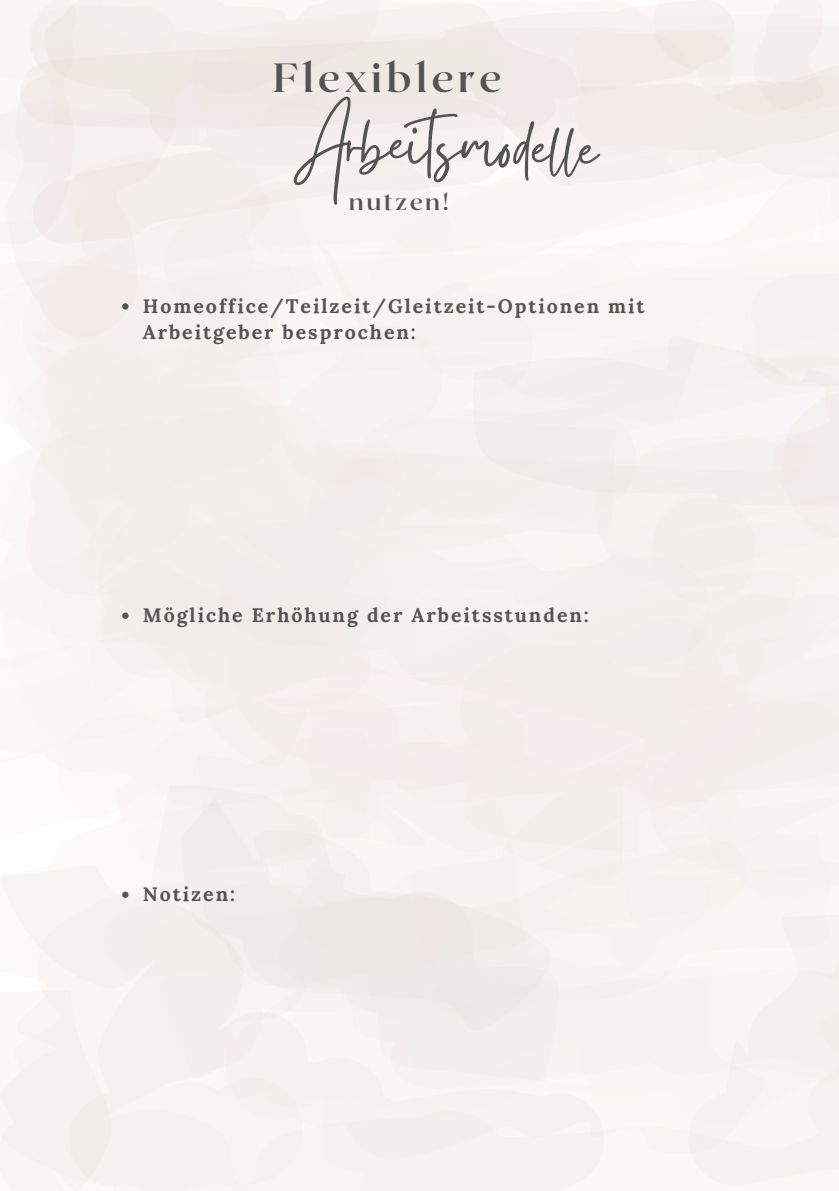
<style>
.page{position:relative;width:839px;height:1191px;background:#fff}
.page>*{position:absolute;margin:0;border:0;box-sizing:border-box;transform-origin:0 0}
.t1{font:82.8px "Gistesy";color:#545454}
.t2{font:700 40.8px "Roxborough CF";letter-spacing:.1em;color:#545454}
.t3{font:700 23.8px "Roxborough CF";letter-spacing:.1em;color:#545454}
.t4{font:700 19.6px/26.4px "Lora";letter-spacing:.1em;color:#545454}
</style>
<div class="page">
<div style="left:0;top:3px;width:768px;height:669px;background:#f6f0ee"></div>
<div style="left:0;top:0;width:838px;height:274px;background:#f7f4f1"></div>
<div style="left:33px;top:0;width:805px;height:216px;background:#f2ebe7"></div>
<div style="left:249px;top:111px;width:589px;height:144px;background:#f7f3f0"></div>
<div style="left:165px;top:588px;width:673px;height:312px;background:#f3eeeb"></div>
<div style="left:57px;top:692px;width:490px;height:334px;background:#f8f4f1"></div>
<div style="left:472px;top:336px;width:366px;height:177px;background:#f4f0ee"></div>
<div style="left:197px;top:730px;width:425px;height:150px;background:#f5efec"></div>
<div style="left:0;top:832px;width:829px;height:319px;background:#f7f3f1"></div>
<div style="left:314px;top:238px;width:52px;height:95px;background:#f9f6f3"></div>
<div style="left:595px;top:435px;width:243px;height:451px;background:#f4efec"></div>
<div style="left:0;top:0;width:106px;height:101px;background:#f1e8e3"></div>
<div style="left:0;top:0;width:76px;height:244px;background:#f4efed"></div>
<div style="left:653px;top:0;width:170px;height:115px;background:#f3edea"></div>
<div style="left:1px;top:864px;width:603px;height:327px;background:#f5f1ee"></div>
<div style="left:0;top:990px;width:111px;height:201px;background:#f5f1ee"></div>
<div style="left:688px;top:913px;width:150px;height:273px;background:#f6f2f0"></div>
<div style="left:753px;top:0;width:85px;height:113px;background:#f3eeeb"></div>
<svg style="left:122px;top:303px;width:6px;height:7px"></svg>
<svg style="left:122px;top:613px;width:6px;height:6px"></svg>
<svg style="left:122px;top:892px;width:6px;height:6px"></svg>
<h2 class="t2" style="left:273px;top:51px;width:230px">Flexiblere</h2>
<h1 class="t1" style="left:298px;top:82px;width:303px;rotate:2deg">Arbeitsmodelle</h1>
<h3 class="t3" style="left:349px;top:186px;width:101px">nutzen!</h3>
<p class="t4" style="left:143px;top:292px;width:503px">Homeoffice/Teilzeit/Gleitzeit-Optionen mit<br>Arbeitgeber besprochen:</p>
<p class="t4" style="left:143px;top:602px;width:447px">Mögliche Erhöhung der Arbeitsstunden:</p>
<p class="t4" style="left:143px;top:881px;width:94px">Notizen:</p>
</div>
